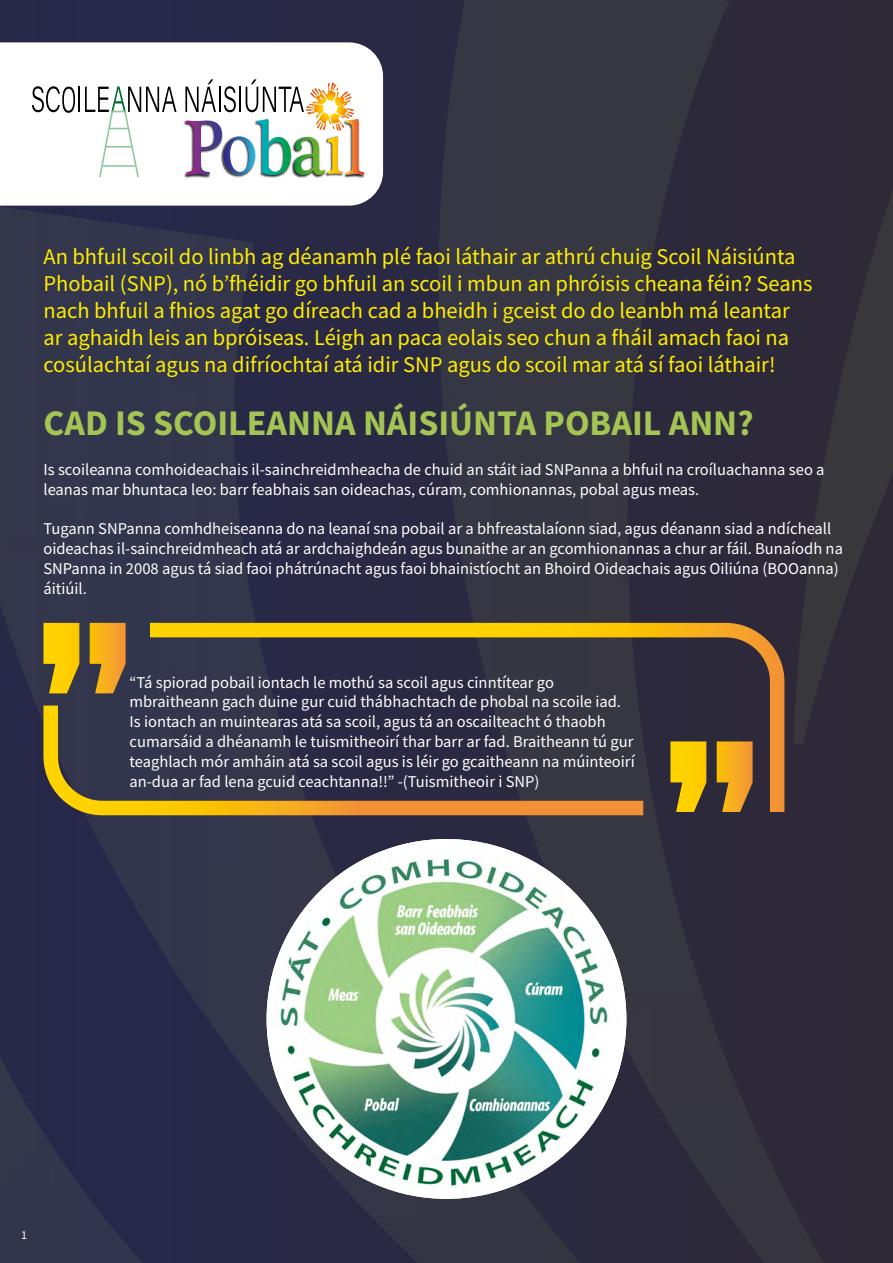
<style>
.page{position:relative;width:893px;height:1263px;background:#fff}
.page>*{position:absolute;margin:0;border:0;box-sizing:border-box;transform-origin:0 0}
.t1{font:700 36px "Source Sans Pro";color:#a4c454}
.t2{font:22.5px/27px "Source Sans Pro";color:#ffed00}
.t3{font:16.5px/19.8px "Source Sans Pro";color:#fff}
.t4{font:12px "Source Sans Pro";color:#fff}
</style>
<div class="page">
<img style="left:0;top:0;width:893px;height:1263px">
<svg style="left:0;top:42px;width:383px;height:164px"></svg>
<img style="left:267px;top:839px;width:359px;height:360px;border-radius:180px">
<svg style="left:43px;top:705px;width:600px;height:110px;background:#6f5f38"></svg>
<svg style="left:150px;top:623px;width:634px;height:189px;background:#4c423c"></svg>
<svg style="left:43px;top:623px;width:83px;height:70px;background:#c19620"></svg>
<svg style="left:670px;top:741px;width:83px;height:71px;background:#be911c"></svg>
<img style="left:182px;top:119px;width:41px;height:59px">
<img style="left:253px;top:118px;width:39px;height:61px">
<img style="left:291px;top:175px;width:36px;height:4px">
<img style="left:221px;top:175px;width:35px;height:2px">
<img style="left:325px;top:175px;width:17px;height:2px">
<svg style="left:328px;top:82px;width:6px;height:8px"></svg>
<img style="left:342px;top:118px;width:24px;height:60px">
<img style="left:186px;top:119px;width:178px;height:56px">
<svg style="left:185px;top:79px;width:51px;height:33px"></svg>
<hr style="left:239px;top:87px;width:2px;height:25px;background:#000">
<svg style="left:246px;top:79px;width:58px;height:33px"></svg>
<svg style="left:32px;top:86px;width:144px;height:93px"></svg>
<hr style="left:105px;top:146px;width:27px;height:2px;background:#8ec89a">
<hr style="left:102px;top:165px;width:34px;height:2px;background:#8ec89a">
<p class="t2" style="left:43px;top:243px;width:770px">An bhfuil scoil do linbh ag déanamh plé faoi láthair ar athrú chuig Scoil Náisiúnta Phobail (SNP), nó b’fhéidir go bhfuil an scoil i mbun an phróisis cheana féin? Seans nach bhfuil a fhios agat go díreach cad a bheidh i gceist do do leanbh má leantar ar aghaidh leis an bpróiseas. Léigh an paca eolais seo chun a fháil amach faoi na cosúlachtaí agus na difríochtaí atá idir SNP agus do scoil mar atá sí faoi láthair!</p>
<h1 class="t1" style="left:43px;top:399px;width:712px">CAD IS SCOILEANNA NÁISIÚNTA POBAIL ANN?</h1>
<p class="t3" style="left:43px;top:459px;width:783px">Is scoileanna comhoideachais il-sainchreidmheacha de chuid an stáit iad SNPanna a bhfuil na croíluachanna seo a leanas mar bhuntaca leo: barr feabhais san oideachas, cúram, comhionannas, pobal agus meas.</p>
<p class="t3" style="left:43px;top:519px;width:801px">Tugann SNPanna comhdheiseanna do na leanaí sna pobail ar a bhfreastalaíonn siad, agus déanann siad a ndícheall oideachas il-sainchreidmheach atá ar ardchaighdeán agus bunaithe ar an gcomhionannas a chur ar fáil. Bunaíodh na SNPanna in 2008 agus tá siad faoi phátrúnacht agus faoi bhainistíocht an Bhoird Oideachais agus Oiliúna (BOOanna) áitiúil.</p>
<p class="t3" style="left:129px;top:672px;width:507px">“Tá spiorad pobail iontach le mothú sa scoil agus cinntítear go mbraitheann gach duine gur cuid thábhachtach de phobal na scoile iad.<br>Is iontach an muintearas atá sa scoil, agus tá an oscailteacht ó thaobh cumarsáid a dhéanamh le tuismitheoirí thar barr ar fad. Braitheann tú gur teaghlach mór amháin atá sa scoil agus is léir go gcaitheann na múinteoirí an-dua ar fad lena gcuid ceachtanna!!” -(Tuismitheoir i SNP)</p>
<p class="t4" style="left:21px;top:1227px;width:7px">1</p>
</div>
